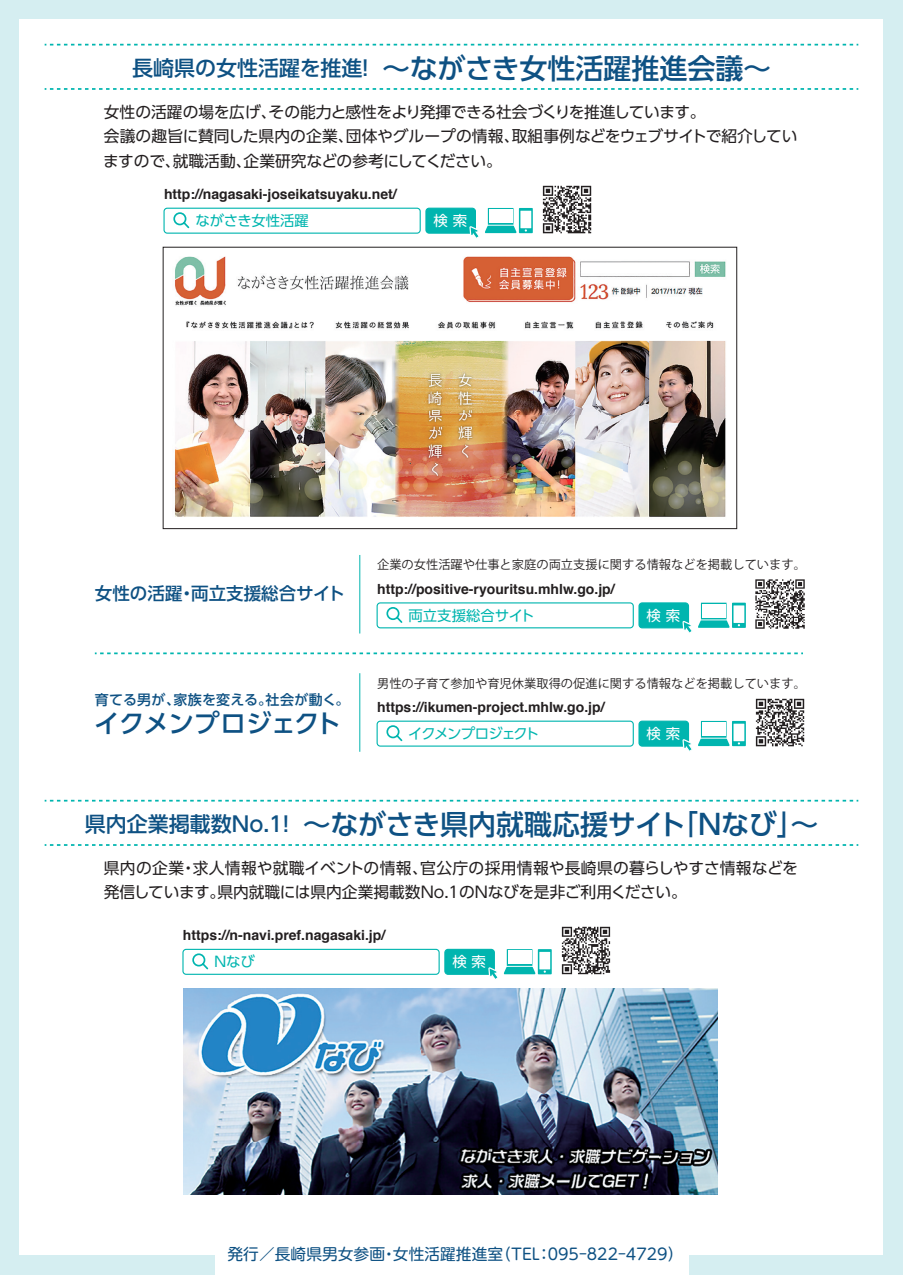
<style>
.page{position:relative;width:903px;height:1275px;background:#d5eef1}
.page>*{position:absolute;margin:0;border:0;box-sizing:border-box;transform-origin:0 0}
.t1{font:500 28px "UD Shin Go Pr 6 N";letter-spacing:-.005em;color:#0e5183}
.t2{font:500 25.38px "UD Shin Go Pr 6 N";letter-spacing:-.02em;color:#0e5183}
.t3{font:500 17.5px "UD Shin Go Pr 6 N";color:#0e5183}
.t4{font:15.75px/24.5px "UD Shin Go Pr 6 N";color:#231f20}
.t5{font:15.75px "UD Shin M Go Pro";color:#0e5183}
.t6{font:14.35px "UD Shin Go Pro";letter-spacing:-.02em;color:#00b5af}
.t7{font:14.35px "UD Shin Go Pro";letter-spacing:-.09em;color:#00b5af}
.t8{font:14.35px "UD Shin Go Pro";color:#00b5af}
.t9{font:14.35px "UD Shin Go Pro";color:#fff}
.t10{font:700 14px "Helvetica";color:#231f20}
.t11{font:500 14px "UD Shin Go Pr 6 N";letter-spacing:.015em;color:#0e5183}
.t12{font:12.25px "Koz Go Pr 6 N";color:#231f20}
.s1{font-size:21px}
</style>
<div class="page">
<div style="left:20px;top:20px;width:863px;height:1235px;background:#fff"></div>
<img style="left:174px;top:256px;width:552px;height:261px">
<svg style="left:519px;top:208px;width:14px;height:25px"></svg>
<div style="left:520px;top:211px;width:11px;height:17px;background:#fff"></div>
<div style="left:488px;top:208px;width:25px;height:17px;background:#00b5af"></div>
<div style="left:489px;top:209px;width:23px;height:14px;background:#fff"></div>
<div style="left:163px;top:208px;width:258px;height:26px;border:1px solid #00b5af;border-radius:3px"></div>
<div style="left:426px;top:208px;width:49px;height:25px;background:#00b5af;border-radius:3px"></div>
<div style="left:425px;top:208px;width:51px;height:26px;border:1px solid #00b5af;border-radius:3px"></div>
<div style="left:173px;top:212px;width:13px;height:13px;border:2px solid #00b5af;border-radius:50%"></div>
<svg style="left:182px;top:220px;width:8px;height:9px"></svg>
<svg style="left:469px;top:226px;width:47px;height:12px"></svg>
<div style="left:163px;top:247px;width:574px;height:282px;border:1px solid #231f20"></div>
<img style="left:184px;top:989px;width:534px;height:206px">
<img style="left:542px;top:185px;width:50px;height:49px">
<svg style="left:538px;top:949px;width:14px;height:25px"></svg>
<div style="left:539px;top:952px;width:11px;height:17px;background:#fff"></div>
<svg style="left:507px;top:949px;width:25px;height:17px"></svg>
<div style="left:508px;top:951px;width:23px;height:13px;background:#fff"></div>
<div style="left:182px;top:949px;width:258px;height:26px;border:1px solid #00b5af;border-radius:3px"></div>
<div style="left:445px;top:949px;width:49px;height:25px;background:#00b5af;border-radius:3px"></div>
<div style="left:444px;top:949px;width:51px;height:26px;border:1px solid #00b5af;border-radius:3px"></div>
<div style="left:192px;top:953px;width:13px;height:13px;border:2px solid #00b5af;border-radius:50%"></div>
<svg style="left:201px;top:961px;width:8px;height:9px"></svg>
<svg style="left:488px;top:967px;width:47px;height:12px"></svg>
<img style="left:561px;top:926px;width:50px;height:49px">
<svg style="left:732px;top:603px;width:14px;height:25px"></svg>
<div style="left:733px;top:605px;width:11px;height:18px;background:#fff"></div>
<svg style="left:701px;top:603px;width:25px;height:16px"></svg>
<div style="left:702px;top:604px;width:23px;height:14px;background:#fff"></div>
<div style="left:377px;top:602px;width:257px;height:26px;border:1px solid #00b5af;border-radius:3px"></div>
<div style="left:639px;top:603px;width:49px;height:25px;background:#00b5af;border-radius:3px"></div>
<div style="left:638px;top:602px;width:51px;height:26px;border:1px solid #00b5af;border-radius:3px"></div>
<div style="left:386px;top:607px;width:13px;height:13px;border:2px solid #00b5af;border-radius:50%"></div>
<svg style="left:395px;top:615px;width:8px;height:8px"></svg>
<svg style="left:682px;top:620px;width:47px;height:13px"></svg>
<img style="left:755px;top:579px;width:50px;height:50px">
<svg style="left:732px;top:721px;width:14px;height:25px"></svg>
<div style="left:733px;top:724px;width:11px;height:17px;background:#fff"></div>
<div style="left:701px;top:721px;width:25px;height:17px;background:#00b5af"></div>
<div style="left:702px;top:722px;width:23px;height:14px;background:#fff"></div>
<div style="left:377px;top:721px;width:257px;height:26px;border:1px solid #00b5af;border-radius:3px"></div>
<div style="left:639px;top:721px;width:49px;height:25px;background:#00b5af;border-radius:3px"></div>
<div style="left:638px;top:721px;width:51px;height:26px;border:1px solid #00b5af;border-radius:3px"></div>
<div style="left:386px;top:725px;width:13px;height:13px;border:2px solid #00b5af;border-radius:50%"></div>
<svg style="left:395px;top:733px;width:8px;height:9px"></svg>
<svg style="left:682px;top:739px;width:47px;height:12px"></svg>
<img style="left:755px;top:698px;width:50px;height:49px">
<svg style="left:45px;top:88px;width:813px;height:2px"></svg>
<svg style="left:45px;top:44px;width:813px;height:2px"></svg>
<svg style="left:95px;top:652px;width:708px;height:2px"></svg>
<svg style="left:45px;top:844px;width:813px;height:2px"></svg>
<svg style="left:45px;top:800px;width:813px;height:1px"></svg>
<hr style="left:359px;top:555px;width:1px;height:78px;background:#00b5af">
<hr style="left:359px;top:673px;width:1px;height:79px;background:#00b5af">
<div style="left:215px;top:1230px;width:473px;height:45px;background:#fff"></div>
<h1 class="t1" style="left:132px;top:46px;width:641px"><span class="s1">長崎県の女性活躍を推進！</span> ～ながさき女性活躍推進会議～</h1>
<p class="t4" style="left:103px;top:99px;width:696px">女性の活躍の場を広げ、その能力と感性をより発揮できる社会づくりを推進しています。<br>会議の趣旨に賛同した県内の企業、団体やグループの情報、取組事例などをウェブサイトで紹介していますので、就職活動、企業研究などの参考にしてください。</p>
<p class="t10" style="left:164px;top:183px;width:234px">http://nagasaki-joseikatsuyaku.net/</p>
<p class="t6" style="left:195px;top:209px;width:115px">ながさき女性活躍</p>
<p class="t9" style="left:433px;top:209px;width:35px">検 索</p>
<p class="t3" style="left:95px;top:579px;width:252px">女性の活躍・両立支援総合サイト</p>
<p class="t11" style="left:95px;top:688px;width:256px">育てる男が、家族を変える。社会が動く。</p>
<h2 class="t2" style="left:94px;top:703px;width:248px">イクメンプロジェクト</h2>
<p class="t12" style="left:377px;top:558px;width:430px">企業の女性活躍や仕事と家庭の両立支援に関する情報などを掲載しています。</p>
<p class="t10" style="left:377px;top:578px;width:239px">http://positive-ryouritsu.mhlw.go.jp/</p>
<p class="t8" style="left:409px;top:604px;width:128px">両立支援総合サイト</p>
<p class="t9" style="left:647px;top:604px;width:35px">検 索</p>
<p class="t12" style="left:377px;top:676px;width:430px">男性の子育て参加や育児休業取得の促進に関する情報などを掲載しています。</p>
<p class="t10" style="left:377px;top:696px;width:229px">https://ikumen-project.mhlw.go.jp/</p>
<p class="t7" style="left:408px;top:722px;width:132px">イクメンプロジェクト</p>
<p class="t9" style="left:647px;top:722px;width:35px">検 索</p>
<h1 class="t1" style="left:85px;top:802px;width:735px"><span class="s1">県内企業掲載数No.1！</span> ～ながさき県内就職応援サイト「Ｎなび」～</h1>
<p class="t4" style="left:104px;top:855px;width:695px">県内の企業・求人情報や就職イベントの情報、官公庁の採用情報や長崎県の暮らしやすさ情報などを発信しています。県内就職には県内企業掲載数No.1のＮなびを是非ご利用ください。</p>
<p class="t10" style="left:183px;top:924px;width:204px">https://n-navi.pref.nagasaki.jp/</p>
<p class="t6" style="left:213px;top:950px;width:43px">Ｎなび</p>
<p class="t9" style="left:452px;top:950px;width:35px">検 索</p>
<p class="t5" style="left:228px;top:1241px;width:457px">発行／長崎県男女参画・女性活躍推進室（TEL：095-822-4729）</p>
</div>
